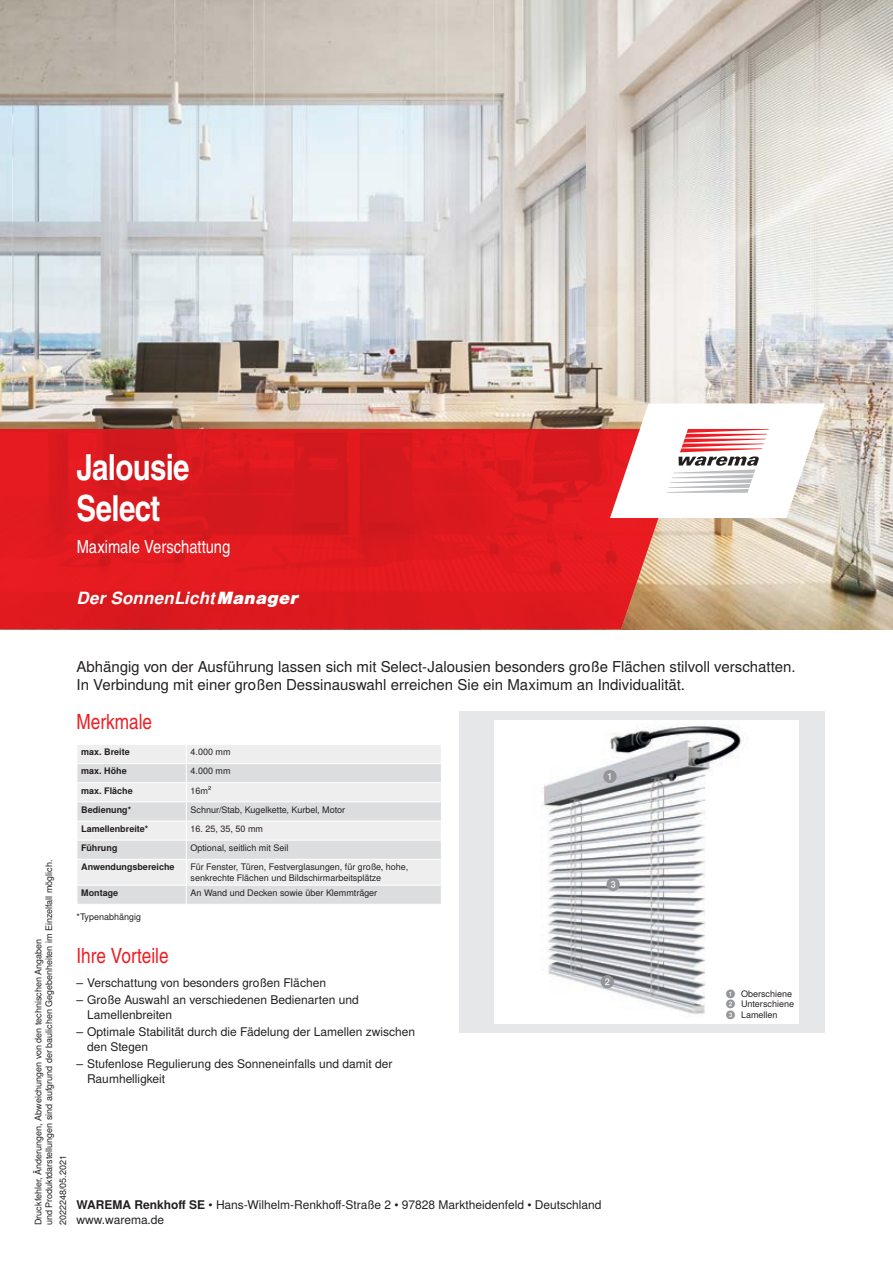
<style>
.page{position:relative;width:893px;height:1263px;background:#fff}
.page>*{position:absolute;margin:0;border:0;box-sizing:border-box;transform-origin:0 0}
.t1{font:700 36px/40.5px "Warema Nimbus Cnd";letter-spacing:-.02em;color:#fff}
.t2{font:21px "Warema Nimbus Cnd";color:#ee1d23}
.t3{font:18px "Warema Nimbus Cnd";color:#fff}
.t4{font:italic 700 16.8px "Warema Nimbus";letter-spacing:.015em;color:#fff}
.t5{font:15px/18px "Warema Nimbus";color:#231f20}
.t6{font:12px/15px "Warema Nimbus";color:#231f20}
.t7{font:9px/10.8px "Warema Nimbus";color:#231f20}
.t8{font:700 9px "Warema Nimbus";color:#231f20}
.s1{font-weight:900}
.s2{font-weight:700}
.s3{font-weight:700;color:#939598}
</style>
<div class="page">
<div style="left:460px;top:711px;width:365px;height:321px;background:#e6e7e9"></div>
<img style="left:0;top:0;width:893px;height:629px">
<svg style="left:0;top:429px;width:688px;height:200px;background:#dc2124"></svg>
<svg style="left:610px;top:403px;width:215px;height:115px"></svg>
<div style="left:494px;top:720px;width:305px;height:303px;background:#fff"></div>
<img style="left:541px;top:724px;width:201px;height:291px">
<svg style="left:603px;top:770px;width:14px;height:13px"></svg>
<svg style="left:601px;top:975px;width:13px;height:13px"></svg>
<svg style="left:606px;top:878px;width:14px;height:13px"></svg>
<div style="left:78px;top:745px;width:363px;height:18px;background:#eeeeef"></div>
<svg style="left:78px;top:764px;width:363px;height:140px;background:#e4e5e6"></svg>
<hr style="left:77px;top:782px;width:109px;height:1px;background:#fff">
<hr style="left:186px;top:782px;width:256px;height:1px;background:#fff">
<hr style="left:77px;top:801px;width:109px;height:1px;background:#fff">
<hr style="left:186px;top:801px;width:256px;height:1px;background:#fff">
<hr style="left:77px;top:821px;width:109px;height:1px;background:#fff">
<hr style="left:186px;top:821px;width:256px;height:1px;background:#fff">
<hr style="left:77px;top:840px;width:109px;height:1px;background:#fff">
<hr style="left:186px;top:840px;width:256px;height:1px;background:#fff">
<hr style="left:77px;top:859px;width:109px;height:1px;background:#fff">
<hr style="left:186px;top:859px;width:256px;height:1px;background:#fff">
<hr style="left:77px;top:885px;width:109px;height:1px;background:#fff">
<svg style="left:77px;top:764px;width:1px;height:140px"></svg>
<hr style="left:186px;top:885px;width:256px;height:1px;background:#fff">
<svg style="left:186px;top:745px;width:1px;height:159px"></svg>
<h1 class="t1" style="left:77px;top:448px;width:115px">Jalousie<br>Select</h1>
<h3 class="t3" style="left:77px;top:536px;width:155px">Maximale Verschattung</h3>
<h3 class="t4" style="left:77px;top:588px;width:224px">Der SonnenLicht<span class="s1">Manager</span></h3>
<p class="t7" style="left:33px;top:1225px;width:367px;rotate:-90deg">Druckfehler, Änderungen, Abweichungen von den technischen Angaben<br>und Produktdarstellungen sind aufgrund der baulichen Gegebenheiten im Einzelfall möglich.</p>
<p class="t7" style="left:58px;top:1225px;width:72px;rotate:-90deg">2022248/05.2021</p>
<h3 class="t5" style="left:77px;top:658px;width:721px">Abhängig von der Ausführung lassen sich mit Select-Jalousien besonders große Flächen stilvoll verschatten.<br>In Verbindung mit einer großen Dessinauswahl erreichen Sie ein Maximum an Individualität.</h3>
<h2 class="t2" style="left:77px;top:709px;width:77px">Merkmale</h2>
<p class="t8" style="left:81px;top:747px;width:50px">max. Breite</p>
<p class="t7" style="left:191px;top:747px;width:42px">4.000 mm</p>
<p class="t8" style="left:81px;top:766px;width:47px">max. Höhe</p>
<p class="t7" style="left:191px;top:766px;width:42px">4.000 mm</p>
<p class="t8" style="left:81px;top:785px;width:53px">max. Fläche</p>
<p class="t7" style="left:191px;top:785px;width:22px">16m²</p>
<p class="t8" style="left:81px;top:804px;width:51px">Bedienung*</p>
<p class="t7" style="left:191px;top:804px;width:156px">Schnur/Stab, Kugelkette, Kurbel, Motor</p>
<p class="t8" style="left:81px;top:823px;width:69px">Lamellenbreite*</p>
<p class="t7" style="left:191px;top:823px;width:74px">16. 25, 35, 50 mm</p>
<p class="t8" style="left:81px;top:842px;width:38px">Führung</p>
<p class="t7" style="left:191px;top:842px;width:99px">Optional, seitlich mit Seil</p>
<p class="t8" style="left:81px;top:861px;width:95px">Anwendungsbereiche</p>
<p class="t7" style="left:191px;top:862px;width:219px">Für Fenster, Türen, Festverglasungen, für große, hohe, senkrechte Flächen und Bildschirmarbeitsplätze</p>
<p class="t8" style="left:81px;top:887px;width:39px">Montage</p>
<p class="t7" style="left:191px;top:887px;width:188px">An Wand und Decken sowie über Klemmträger</p>
<p class="t7" style="left:77px;top:911px;width:66px">*Typenabhängig</p>
<h2 class="t2" style="left:77px;top:943px;width:94px">Ihre Vorteile</h2>
<h3 class="t6" style="left:77px;top:975px;width:251px">– Verschattung von besonders großen Flächen</h3>
<h3 class="t6" style="left:87px;top:992px;width:273px;text-indent:-11px">– Große Auswahl an verschiedenen Bedienarten und<br>Lamellenbreiten</h3>
<h3 class="t6" style="left:87px;top:1024px;width:329px;text-indent:-11px">– Optimale Stabilität durch die Fädelung der Lamellen zwischen den Stegen</h3>
<h3 class="t6" style="left:87px;top:1056px;width:307px;text-indent:-11px">– Stufenlose Regulierung des Sonneneinfalls und damit der<br>Raumhelligkeit</h3>
<h3 class="t6" style="left:77px;top:1197px;width:526px"><span class="s2">WAREMA Renkhoff SE</span> • Hans-Wilhelm-Renkhoff-Straße 2 • 97828 Marktheidenfeld • Deutschland</h3>
<h3 class="t6" style="left:77px;top:1212px;width:89px">www.warema.de</h3>
<p class="t7" style="left:726px;top:988px;width:69px"><span class="s3">➊</span> Oberschiene<br><span class="s3">➋</span> Unterschiene<br><span class="s3">➌</span> Lamellen</p>
</div>
